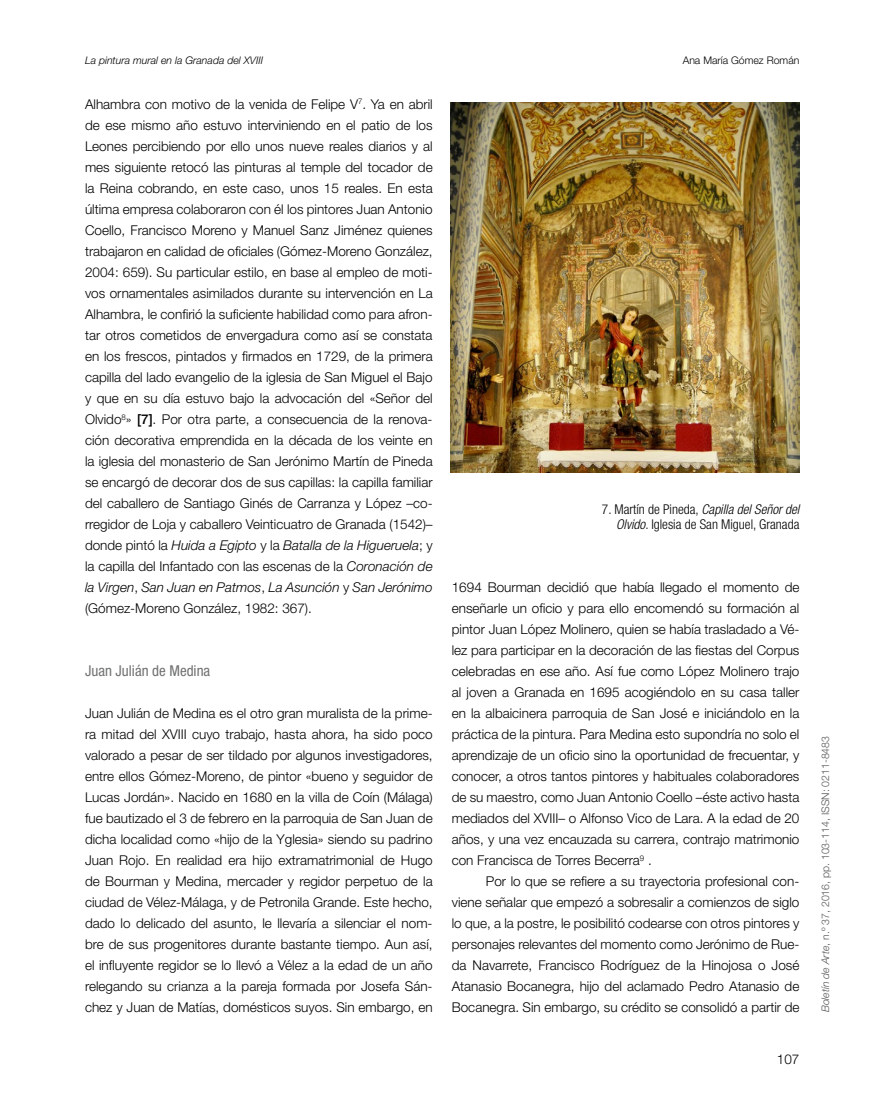
<style>
.page{position:relative;width:893px;height:1106px;background:#fff}
.page>*{position:absolute;margin:0;border:0;box-sizing:border-box;transform-origin:0 0}
.t1{font:condensed 15px "Helvetica Neue LT Std";color:#707172}
.t2{font:300 13.5px/21px "Helvetica Neue LT Std";color:#000;text-align:justify}
.t3{font:300 condensed 13.5px/15px "Helvetica Neue LT Std";color:#000;text-align:right}
.t4{font:300 10.5px "Helvetica Neue LT Std";color:#58585a}
.t5{font:italic 300 10.5px "Helvetica Neue LT Std";color:#000}
.t6{font:300 10.5px "Helvetica Neue LT Std";color:#000}
.s1{font-weight:500}
.s2{font-style:italic}
</style>
<div class="page">
<img style="left:450px;top:102px;width:349px;height:370px">
<p class="t5" style="left:85px;top:54px;width:179px">La pintura mural en la Granada del xviii</p>
<p class="t6" style="left:683px;top:54px;width:118px">Ana María Gómez Román</p>
<p class="t2" style="left:85px;top:93px;width:349px">Alhambra con motivo de la venida de Felipe V<sup>7</sup>. Ya en abril de ese mismo año estuvo interviniendo en el patio de los Leones percibiendo por ello unos nueve reales diarios y al mes siguiente retocó las pinturas al temple del tocador de la Reina cobrando, en este caso, unos 15 reales. En esta última empresa colaboraron con él los pintores Juan Antonio Coello, Francisco Moreno y Manuel Sanz Jiménez quienes trabajaron en calidad de oficiales (Gómez-Moreno González, 2004: 659). Su particular estilo, en base al empleo de moti&shy;vos ornamentales asimilados durante su intervención en La Alhambra, le confirió la suficiente habilidad como para afron&shy;tar otros cometidos de envergadura como así se constata en los frescos, pintados y firmados en 1729, de la primera capilla del lado evangelio de la iglesia de San Miguel el Bajo y que en su día estuvo bajo la advocación del «Señor del Olvido<sup>8</sup>» <span class="s1">[7]</span>. Por otra parte, a consecuencia de la renova&shy;ción decorativa emprendida en la década de los veinte en la iglesia del monasterio de San Jerónimo Martín de Pineda se encargó de decorar dos de sus capillas: la capilla familiar del caballero de Santiago Ginés de Carranza y López –co&shy;rregidor de Loja y caballero Veinticuatro de Granada (1542)– donde pintó la <span class="s2">Huida a Egipto</span> y la <span class="s2">Batalla de la Higueruela</span>; y la capilla del Infantado con las escenas de la <span class="s2">Coronación de la Virgen</span>, <span class="s2">San Juan en Patmos</span>, <span class="s2">La Asunción</span> y <span class="s2">San Jerónimo </span>(Gómez-Moreno González, 1982: 367).</p>
<p class="t1" style="left:85px;top:662px;width:127px">Juan Julián de Medina</p>
<p class="t2" style="left:85px;top:702px;width:349px">Juan Julián de Medina es el otro gran muralista de la prime&shy;ra mitad del XVIII cuyo trabajo, hasta ahora, ha sido poco valorado a pesar de ser tildado por algunos investigadores, entre ellos Gómez-Moreno, de pintor «bueno y seguidor de Lucas Jordán». Nacido en 1680 en la villa de Coín (Málaga) fue bautizado el 3 de febrero en la parroquia de San Juan de dicha localidad como «hijo de la Yglesia» siendo su padrino Juan Rojo. En realidad era hijo extramatrimonial de Hugo de Bourman y Medina, mercader y regidor perpetuo de la ciudad de Vélez-Málaga, y de Petronila Grande. Este hecho, dado lo delicado del asunto, le llevaría a silenciar el nom&shy;bre de sus progenitores durante bastante tiempo. Aun así, el influyente regidor se lo llevó a Vélez a la edad de un año relegando su crianza a la pareja formada por Josefa Sán&shy;chez y Juan de Matías, domésticos suyos. Sin embargo, en</p>
<p class="t3" style="left:602px;top:502px;width:199px">7. Martín de Pineda, <span class="s2">Capilla del Señor del<br>Olvido</span>. Iglesia de San Miguel, Granada</p>
<p class="t2" style="left:452px;top:576px;width:349px">1694 Bourman decidió que había llegado el momento de enseñarle un oficio y para ello encomendó su formación al pintor Juan López Molinero, quien se había trasladado a Vé&shy;lez para participar en la decoración de las fiestas del Corpus celebradas en ese año. Así fue como López Molinero trajo al joven a Granada en 1695 acogiéndolo en su casa taller en la albaicinera parroquia de San José e iniciándolo en la práctica de la pintura. Para Medina esto supondría no solo el aprendizaje de un oficio sino la oportunidad de frecuentar, y conocer, a otros tantos pintores y habituales colaboradores de su maestro, como Juan Antonio Coello –éste activo hasta mediados del XVIII– o Alfonso Vico de Lara. A la edad de 20 años, y una vez encauzada su carrera, contrajo matrimonio con Francisca de Torres Becerra<sup>9</sup> .</p>
<p class="t2" style="left:452px;top:870px;width:349px;text-indent:34px">Por lo que se refiere a su trayectoria profesional con&shy;viene señalar que empezó a sobresalir a comienzos de siglo lo que, a la postre, le posibilitó codearse con otros pintores y personajes relevantes del momento como Jerónimo de Rue&shy;da Navarrete, Francisco Rodríguez de la Hinojosa o José Atanasio Bocanegra, hijo del aclamado Pedro Atanasio de Bocanegra. Sin embargo, su crédito se consolidó a partir de</p>
<p class="t2" style="left:777px;top:1048px;width:24px">107</p>
<p class="t4" style="left:819px;top:1012px;width:278px;rotate:-90deg"><span class="s2">Boletín de Arte</span>, n.º 37, 2016, pp. 103-114, ISSN: 0211-8483</p>
</div>
